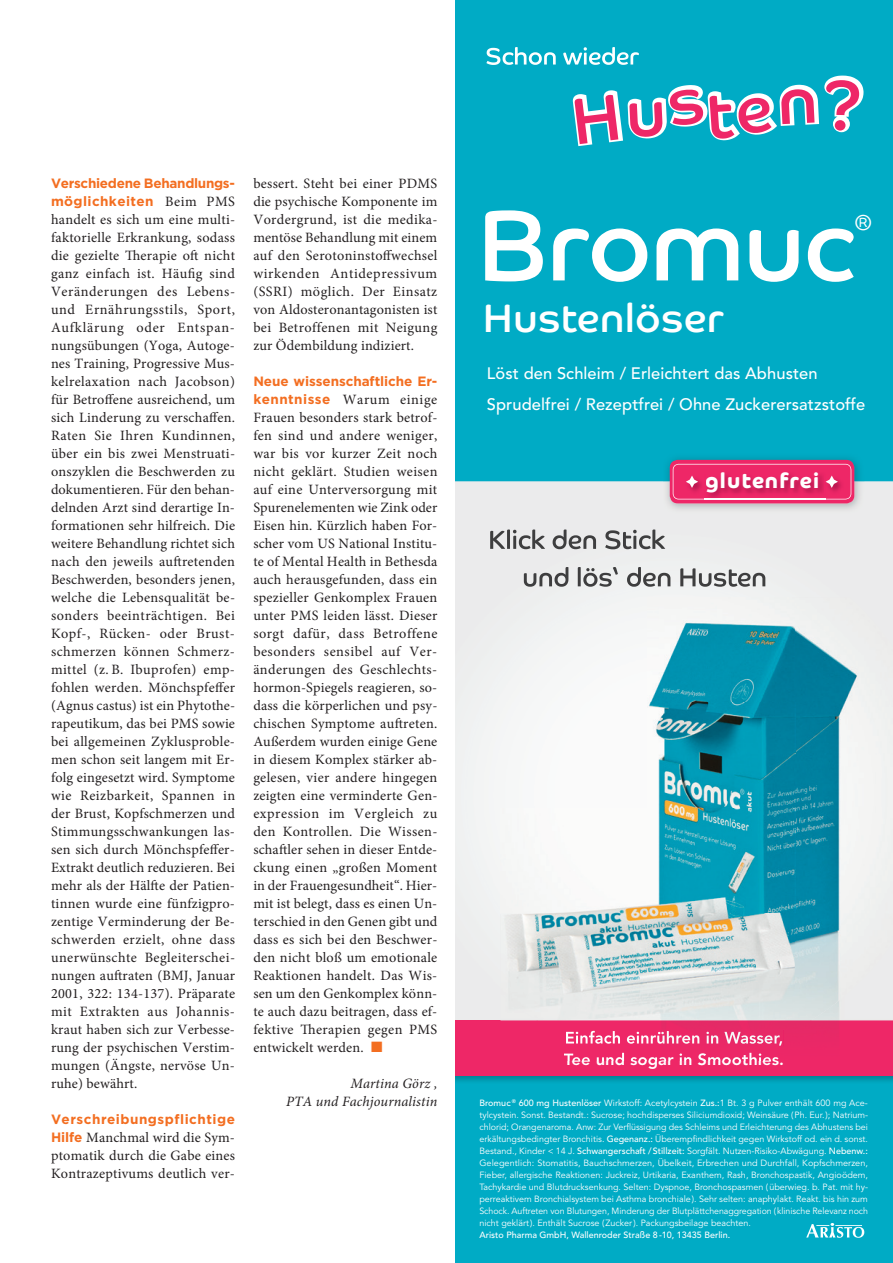
<style>
.page{position:relative;width:893px;height:1263px;background:#fff}
.page>*{position:absolute;margin:0;border:0;box-sizing:border-box;transform-origin:0 0}
.t1{font:100.65px "Co Headline";letter-spacing:-.005em;color:#fff}
.t2{font:40.05px "Co Headline";letter-spacing:.02em;color:#fff}
.t3{font:300 21.75px "Co Headline";color:#fff}
.t4{font:700 21.3px "Co Headline";letter-spacing:.06em;color:#fff}
.t5{font:500 16.5px/31px "Avenir LT Std";letter-spacing:.005em;color:#fff}
.t6{font:800 16.5px "Avenir LT Std";letter-spacing:.005em;color:#fff}
.t7{font:14.25px/18px "Minion Pro";letter-spacing:.015em;color:#231f20;text-align:justify}
.t8{font:italic 14.25px/18px "Minion Pro";letter-spacing:.01em;color:#231f20;text-align:right}
.t9{font:700 13.5px/18px "Gotham";letter-spacing:-.005em;color:#f36e21}
.t10{font:700 13.5px "Gotham";letter-spacing:.04em;color:#f36e21}
.t11{font:9px/12px "Avenir LT Std";color:#fff;text-align:justify}
.t12{font:500 9px "Avenir LT Std";color:#fff}
.s1{font-family:"Minion Pro";font-weight:400;font-size:14.25px;color:#231f20}
.s2{font-family:"Gotham";font-weight:700;font-size:13.5px;color:#f36e21}
.s3{color:#f36e21}
.s4{font-weight:500}
</style>
<div class="page">
<div style="left:455px;top:455px;width:438px;height:640px;background:#ebebec"></div>
<img style="left:493px;top:746px;width:8px;height:113px">
<div style="left:455px;top:1061px;width:438px;height:202px;background:#00abc5"></div>
<div style="left:455px;top:0;width:438px;height:481px;background:#00abc5"></div>
<svg style="left:806px;top:1223px;width:58px;height:15px"></svg>
<svg style="left:524px;top:567px;width:241px;height:20px"></svg>
<svg style="left:490px;top:529px;width:175px;height:20px"></svg>
<svg style="left:573px;top:76px;width:290px;height:70px;background:#65a1bd"></svg>
<svg style="left:486px;top:47px;width:153px;height:18px"></svg>
<img style="left:455px;top:1020px;width:46px;height:1px">
<div style="left:455px;top:1021px;width:438px;height:55px;background:#ee2767"></div>
<img style="left:663px;top:453px;width:202px;height:56px">
<svg style="left:670px;top:460px;width:184px;height:43px;background:#ee306d"></svg>
<img style="left:704px;top:499px;width:122px;height:1px">
<svg style="left:673px;top:464px;width:178px;height:35px;background:#e6316c"></svg>
<img style="left:501px;top:608px;width:392px;height:445px">
<img style="left:535px;top:1019px;width:278px;height:2px">
<img style="left:566px;top:1031px;width:217px;height:14px">
<img style="left:564px;top:1053px;width:215px;height:7px">
<p class="t9" style="left:51px;top:174px;width:186px">Verschiedene Behandlungs&shy;möglichkeiten <span class="s1">Beim PMS</span></p>
<p class="t7" style="left:51px;top:211px;width:186px">handelt es sich um eine multi&shy;faktorielle Erkrankung, sodass die gezielte Therapie oft nicht ganz einfach ist. Häufig sind Veränderungen des Lebens&shy;und Ernährungsstils, Sport, Aufklärung oder Entspan&shy;nungsübungen (Yoga, Autoge&shy;nes Training, Progressive Mus&shy;kelrelaxation nach Jacobson) für Betroffene ausreichend, um sich Linderung zu verschaffen.<br>Raten Sie Ihren Kundinnen, über ein bis zwei Menstruati&shy;onszyklen die Beschwerden zu dokumentieren. Für den behan&shy;delnden Arzt sind derartige In&shy;formationen sehr hilfreich. Die weitere Behandlung richtet sich nach den jeweils auftretenden Beschwerden, besonders jenen, welche die Lebensqualität be&shy;sonders beeinträchtigen. Bei Kopf-, Rücken- oder Brust&shy;schmerzen können Schmerz&shy;mittel (z. B. Ibuprofen) emp&shy;fohlen werden. Mönchspfeffer (Agnus castus) ist ein Phytothe&shy;rapeutikum, das bei PMS sowie bei allgemeinen Zyklusproble&shy;men schon seit langem mit Er&shy;folg eingesetzt wird. Symptome wie Reizbarkeit, Spannen in der Brust, Kopfschmerzen und Stimmungsschwankungen las&shy;sen sich durch Mönchspfeffer-Extrakt deutlich reduzieren. Bei mehr als der Hälfte der Patien&shy;tinnen wurde eine fünfzigpro&shy;zentige Verminderung der Be&shy;schwerden erzielt, ohne dass unerwünschte Begleiterschei&shy;nungen auftraten (BMJ, Januar 2001, 322: 134-137). Präparate mit Extrakten aus Johannis&shy;kraut haben sich zur Verbesse&shy;rung der psychischen Verstim&shy;mungen (Ängste, nervöse Un&shy;ruhe) bewährt.</p>
<p class="t10" style="left:51px;top:1110px;width:186px">Verschreibungspflichtige</p>
<p class="t7" style="left:51px;top:1129px;width:186px"><span class="s2">Hilfe</span> Manchmal wird die Sym&shy;ptomatik durch die Gabe eines Kontrazeptivums deutlich ver-</p>
<p class="t7" style="left:253px;top:175px;width:186px">bessert. Steht bei einer PDMS die psychische Komponente im Vordergrund, ist die medika&shy;mentöse Behandlung mit einem auf den Serotoninstoffwechsel wirkenden Antidepressivum (SSRI) möglich. Der Einsatz von Aldosteronantagonisten ist bei Betroffenen mit Neigung zur Ödembildung indiziert.</p>
<p class="t9" style="left:253px;top:372px;width:186px">Neue wissenschaftliche Er-</p>
<p class="t7" style="left:253px;top:391px;width:186px"><span class="s2">kenntnisse</span> Warum einige Frauen besonders stark betrof&shy;fen sind und andere weniger, war bis vor kurzer Zeit noch nicht geklärt. Studien weisen auf eine Unterversorgung mit Spurenelementen wie Zink oder Eisen hin. Kürzlich haben For&shy;scher vom US National Institu&shy;te of Mental Health in Bethesda auch herausgefunden, dass ein spezieller Genkomplex Frauen unter PMS leiden lässt. Dieser sorgt dafür, dass Betroffene besonders sensibel auf Ver&shy;änderungen des Geschlechts&shy;hormon-Spiegels reagieren, so&shy;dass die körperlichen und psy&shy;chischen Symptome auftreten.<br>Außerdem wurden einige Gene in diesem Komplex stärker ab&shy;gelesen, vier andere hingegen zeigten eine verminderte Gen&shy;expression im Vergleich zu den Kontrollen. Die Wissen&shy;schaftler sehen in dieser Entde&shy;ckung einen „großen Moment in der Frauengesundheit“. Hier&shy;mit ist belegt, dass es einen Un&shy;terschied in den Genen gibt und dass es sich bei den Beschwer&shy;den nicht bloß um emotionale Reaktionen handelt. Das Wis&shy;sen um den Genkomplex könn&shy;te auch dazu beitragen, dass ef&shy;fektive Therapien gegen PMS entwickelt werden. <span class="s3">■</span></p>
<p class="t8" style="left:286px;top:1075px;width:153px">Martina Görz ,<br>PTA und Fachjournalistin</p>
<h1 class="t1" style="left:478px;top:185px;width:378px">Bromuc</h1>
<h3 class="t3" style="left:854px;top:209px;width:19px">®</h3>
<h2 class="t2" style="left:483px;top:294px;width:242px">Hustenlöser</h2>
<p class="t5" style="left:487px;top:358px;width:380px">Löst den Schleim / Erleichtert das Abhusten<br>Sprudelfrei / Rezeptfrei / Ohne Zuckerersatzstoffe</p>
<h3 class="t4" style="left:705px;top:468px;width:116px">glutenfrei</h3>
<p class="t6" style="left:564px;top:1050px;width:222px">Tee und sogar in Smoothies.</p>
<p class="t11" style="left:479px;top:1097px;width:390px"><span class="s4">Bromuc</span> <sup>®</sup> <span class="s4">600 mg Hustenlöser</span> Wirkstoff: Acetylcystein <span class="s4">Zus.:</span>1 Bt. 3 g Pulver enthält 600 mg Ace&shy;tylcystein. Sonst. Bestandt.: Sucrose; hochdisperses Siliciumdioxid; Weinsäure ( Ph. Eur. ); Natrium&shy;chlorid; Orangenaroma. Anw: Zur Verflüssigung des Schleims und Erleichterung des Abhustens bei erkältungsbedingter Bronchitis. <span class="s4">Gegenanz.:</span> Überempfindlichkeit gegen Wirkstoff od. ein d. sonst.<br>Bestand., Kinder &lt; 14 J. <span class="s4">Schwangerschaft / Stillzeit:</span> Sorgfält. Nutzen-Risiko-Abwägung. <span class="s4">Nebenw.:<br></span>Gelegentlich: Stomatitis, Bauchschmerzen, Übelkeit, Erbrechen und Durchfall, Kopfschmerzen, Fieber, allergische Reaktionen: Juckreiz, Urtikaria, Exanthem, Rash, Bronchospastik, Angioödem, Tachykardie und Blutdrucksenkung. Selten: Dyspnoe, Bronchospasmen ( überwieg. b. Pat. mit hy&shy;perreaktivem Bronchialsystem bei Asthma bronchiale ). Sehr selten: anaphylakt. Reakt. bis hin zum Schock. Auftreten von Blutungen, Minderung der Blutplättchenaggregation ( klinische Relevanz noch nicht geklärt ). Enthält Sucrose ( Zucker ). Packungsbeilage beachten.</p>
<p class="t12" style="left:479px;top:1229px;width:252px">Aristo Pharma GmbH, Wallenroder Straße 8 -10, 13435 Berlin.</p>
</div>
